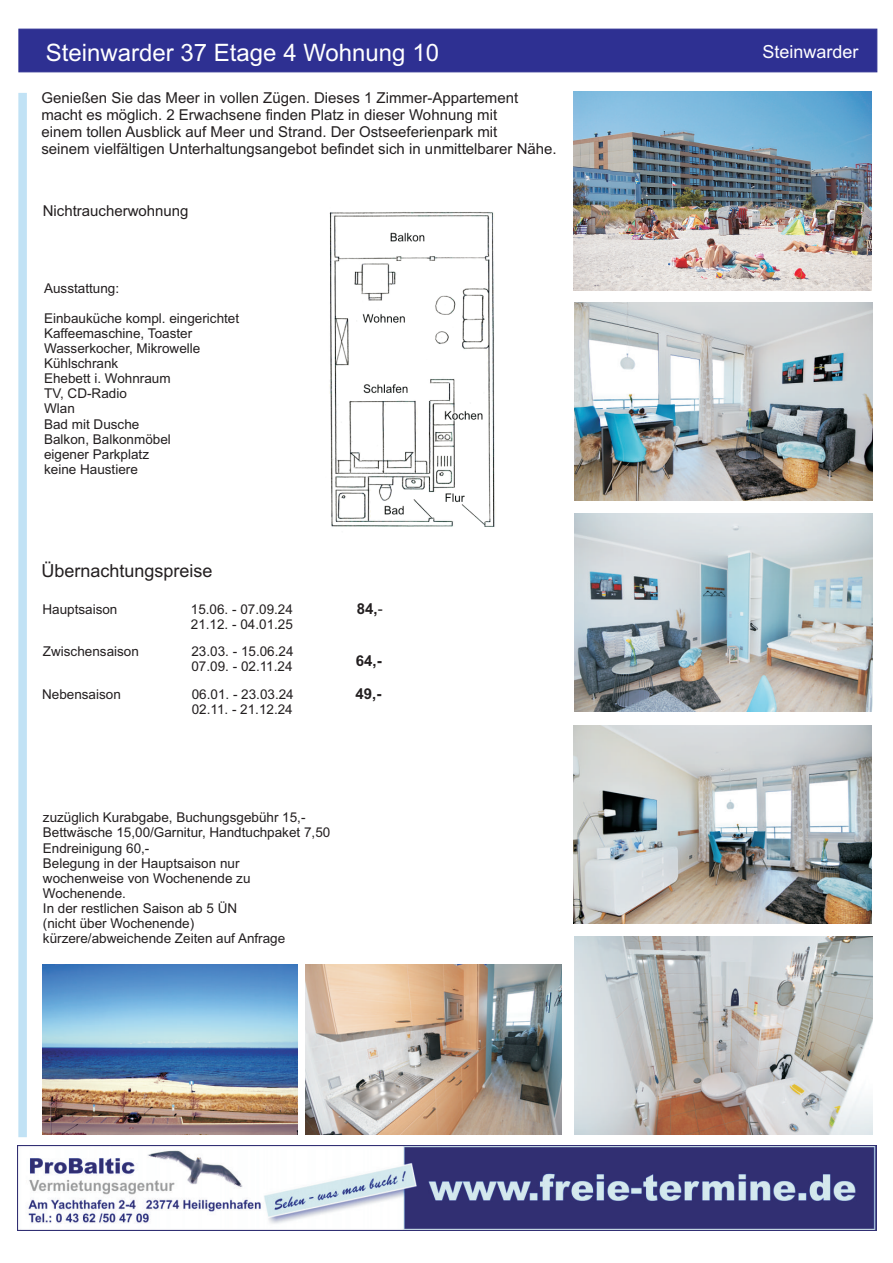
<style>
.page{position:relative;width:893px;height:1263px;background:#fff}
.page>*{position:absolute;margin:0;border:0;box-sizing:border-box;transform-origin:0 0}
.t1{font:24px "Arial";color:#fff}
.t2{font:18px "Arial";color:#231f20}
.t3{font:18px "Arial";color:#fff}
.t4{font:15px/16.8px "Arial";color:#231f20}
.t5{font:700 15px/32.4px "Arial";color:#231f20}
.t6{font:13.5px/15.1px "Arial";color:#231f20}
.s1{font-weight:400}
</style>
<div class="page">
<img style="left:574px;top:92px;width:298px;height:198px">
<div style="left:18px;top:93px;width:9px;height:1044px;background:#c1e2f5"></div>
<div style="left:19px;top:29px;width:858px;height:43px;background:#2e3092"></div>
<img style="left:18px;top:1145px;width:859px;height:85px">
<img style="left:574px;top:302px;width:298px;height:198px">
<img style="left:574px;top:513px;width:298px;height:198px">
<img style="left:574px;top:725px;width:298px;height:198px">
<img style="left:574px;top:936px;width:298px;height:198px">
<img style="left:306px;top:965px;width:255px;height:169px">
<img style="left:42px;top:965px;width:255px;height:169px">
<img style="left:329px;top:212px;width:167px;height:315px">
<h1 class="t1" style="left:46px;top:43px;width:395px">Steinwarder 37 Etage 4 Wohnung 10</h1>
<h2 class="t3" style="left:762px;top:45px;width:98px">Steinwarder</h2>
<p class="t4" style="left:41px;top:91px;width:517px">Genießen Sie das Meer in vollen Zügen. Dieses 1 Zimmer-Appartement macht es möglich. 2 Erwachsene finden Platz in dieser Wohnung mit<br>einem tollen Ausblick auf Meer und Strand. Der Ostseeferienpark mit<br>seinem vielfältigen Unterhaltungsangebot befindet sich in unmittelbarer Nähe.</p>
<p class="t4" style="left:43px;top:204px;width:147px">Nichtraucherwohnung</p>
<p class="t6" style="left:44px;top:282px;width:77px">Ausstattung:</p>
<p class="t6" style="left:44px;top:312px;width:197px">Einbauküche kompl. eingerichtet<br>Kaffeemaschine, Toaster<br>Wasserkocher, Mikrowelle<br>Kühlschrank<br>Ehebett i. Wohnraum<br>TV, CD-Radio<br>Wlan<br>Bad mit Dusche<br>Balkon, Balkonmöbel<br>eigener Parkplatz<br>keine Haustiere</p>
<h2 class="t2" style="left:41px;top:564px;width:173px">Übernachtungspreise</h2>
<p class="t6" style="left:42px;top:603px;width:77px">Hauptsaison</p>
<p class="t6" style="left:43px;top:645px;width:98px">Zwischensaison</p>
<p class="t6" style="left:42px;top:688px;width:80px">Nebensaison</p>
<p class="t6" style="left:191px;top:603px;width:104px">15.06. - 07.09.24<br>21.12. - 04.01.25</p>
<p class="t6" style="left:191px;top:645px;width:104px">23.03. - 15.06.24<br>07.09. - 02.11.24</p>
<p class="t6" style="left:192px;top:688px;width:104px">06.01. - 23.03.24<br>02.11. - 21.12.24</p>
<p class="t5" style="left:357px;top:594px;width:27px">84,<span class="s1">-</span></p>
<p class="t5" style="left:356px;top:646px;width:28px">64,-<br>49,-</p>
<p class="t6" style="left:43px;top:811px;width:289px">zuzüglich Kurabgabe, Buchungsgebühr 15,-<br>Bettwäsche 15,00/Garnitur, Handtuchpaket 7,50<br>Endreinigung 60,-<br>Belegung in der Hauptsaison nur<br>wochenweise von Wochenende zu<br>Wochenende.<br>In der restlichen Saison ab 5 ÜN<br>(nicht über Wochenende)<br>kürzere/abweichende Zeiten auf Anfrage</p>
</div>
